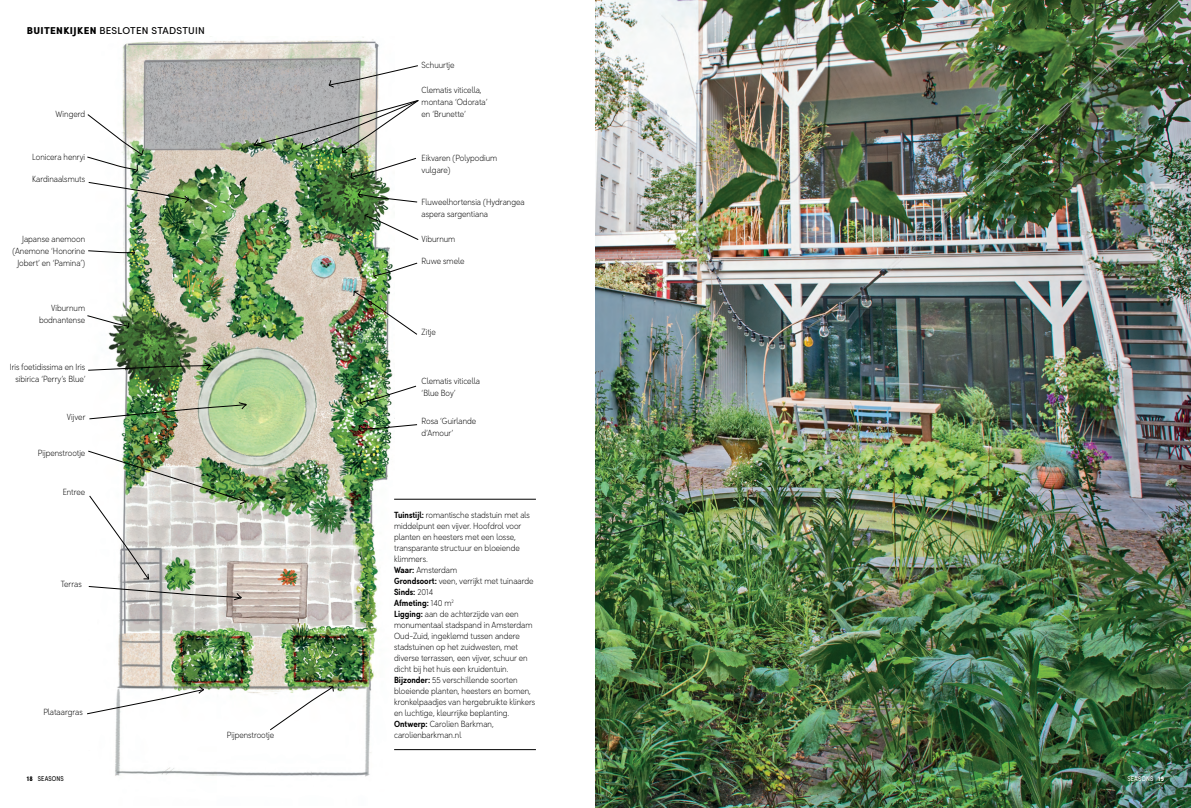
<style>
.page{position:relative;width:1191px;height:808px;background:#fff}
.page>*{position:absolute;margin:0;border:0;box-sizing:border-box;transform-origin:0 0}
.t1{font:condensed 10px "Sofia Pro";letter-spacing:.02em;color:#000;scale:1.15 1}
.t2{font:200 condensed 9px/11px "Sofia Pro";color:#000}
.t3{font:condensed 7px "Sofia Pro";letter-spacing:.02em;color:#000;scale:.95 1}
.t4{font:condensed 7px "Sofia Pro";letter-spacing:.02em;color:#fff;scale:.95 1}
.s1{font-weight:700}
.s2{font-weight:600}
</style>
<div class="page">
<img style="left:89px;top:37px;width:304px;height:740px">
<hr style="left:394px;top:499px;width:142px;height:1px;background:#000">
<hr style="left:394px;top:749px;width:142px;height:1px;background:#000">
<img style="left:595px;top:0;width:596px;height:808px">
<svg style="left:329px;top:65px;width:89px;height:23px"></svg>
<svg style="left:87px;top:686px;width:117px;height:28px"></svg>
<svg style="left:269px;top:680px;width:65px;height:50px"></svg>
<img style="left:89px;top:402px;width:158px;height:17px">
<svg style="left:88px;top:586px;width:154px;height:14px"></svg>
<svg style="left:358px;top:424px;width:59px;height:8px"></svg>
<svg style="left:359px;top:385px;width:58px;height:21px"></svg>
<svg style="left:364px;top:213px;width:55px;height:27px"></svg>
<img style="left:353px;top:262px;width:65px;height:73px">
<svg style="left:358px;top:190px;width:60px;height:13px"></svg>
<img style="left:253px;top:100px;width:166px;height:80px">
<svg style="left:88px;top:248px;width:47px;height:8px"></svg>
<svg style="left:87px;top:114px;width:57px;height:60px"></svg>
<svg style="left:87px;top:315px;width:42px;height:14px"></svg>
<svg style="left:88px;top:182px;width:101px;height:22px"></svg>
<svg style="left:88px;top:362px;width:123px;height:9px"></svg>
<img style="left:88px;top:450px;width:158px;height:130px">
<p class="t1" style="left:27px;top:25px;width:156px"><span class="s1">BUITENKIJKEN</span> BESLOTEN STADSTUIN</p>
<p class="t2" style="left:56px;top:108px;width:31px">Wingerd</p>
<p class="t2" style="left:32px;top:151px;width:54px">Lonicera henryi</p>
<p class="t2" style="left:32px;top:173px;width:54px">Kardinaalsmuts</p>
<p class="t2" style="left:12px;top:233px;width:74px;line-height:12px;text-align:right">Japanse anemoon (Anemone ‘Honorine<br>Jobert’ en ‘Pamina’)</p>
<p class="t2" style="left:39px;top:302px;width:48px;line-height:12px;text-align:right">Viburnum bodnantense</p>
<p class="t2" style="left:10px;top:360px;width:77px;line-height:12px;text-align:right">Iris foetidissima en Iris sibirica ‘Perry’s Blue’</p>
<p class="t2" style="left:421px;top:59px;width:34px">Schuurtje</p>
<p class="t2" style="left:421px;top:84px;width:67px;line-height:12px">Clematis viticella, montana ‘Odorata’ en ‘Brunette’</p>
<p class="t2" style="left:421px;top:152px;width:77px;line-height:12px">Eikvaren (Polypodium vulgare)</p>
<p class="t2" style="left:421px;top:195px;width:105px;line-height:12px">Fluweelhortensia (Hydrangea aspera sargentiana</p>
<p class="t2" style="left:421px;top:233px;width:35px">Viburnum</p>
<p class="t2" style="left:421px;top:255px;width:44px">Ruwe smele</p>
<p class="t2" style="left:421px;top:326px;width:16px">Zitje</p>
<p class="t2" style="left:421px;top:374px;width:60px;line-height:12px">Clematis viticella ‘Blue Boy’</p>
<p class="t2" style="left:67px;top:411px;width:20px">Vijver</p>
<p class="t2" style="left:421px;top:414px;width:56px;line-height:12px">Rosa ‘Guirlande d’Amour’</p>
<p class="t2" style="left:38px;top:447px;width:49px">Pijpenstrootje</p>
<p class="t2" style="left:63px;top:486px;width:24px">Entree</p>
<p class="t2" style="left:61px;top:578px;width:22px">Terras</p>
<p class="t2" style="left:43px;top:706px;width:41px">Plataargras</p>
<p class="t3" style="left:27px;top:774px;width:40px"><span class="s1">18</span> SEASONS</p>
<p class="t2" style="left:227px;top:729px;width:49px">Pijpenstrootje</p>
<p class="t2" style="left:394px;top:509px;width:143px"><span class="s2">Tuinstijl:</span> romantische stadstuin met als middelpunt een vijver. Hoofdrol voor planten en heesters met een losse, transparante structuur en bloeiende klimmers.<br><span class="s2">Waar:</span> Amsterdam<br><span class="s2">Grondsoort:</span> veen, verrijkt met tuinaarde<br><span class="s2">Sinds:</span> 2014<br><span class="s2">Afmeting:</span> 140 m<sup>2<br></sup><span class="s2">Ligging:</span> aan de achterzijde van een monumentaal stadspand in Amsterdam<br>Oud-Zuid, ingeklemd tussen andere stadstuinen op het zuidwesten, met diverse terrassen, een vijver, schuur en dicht bij het huis een kruidentuin.<br><span class="s2">Bijzonder:</span> 55 verschillende soorten bloeiende planten, heesters en bomen, kronkelpaadjes van hergebruikte klinkers en luchtige, kleurrijke beplanting.<br><span class="s2">Ontwerp:</span> Carolien Barkman, carolienbarkman.nl</p>
<p class="t4" style="left:1127px;top:774px;width:40px">SEASONS <span class="s1">19</span></p>
</div>
